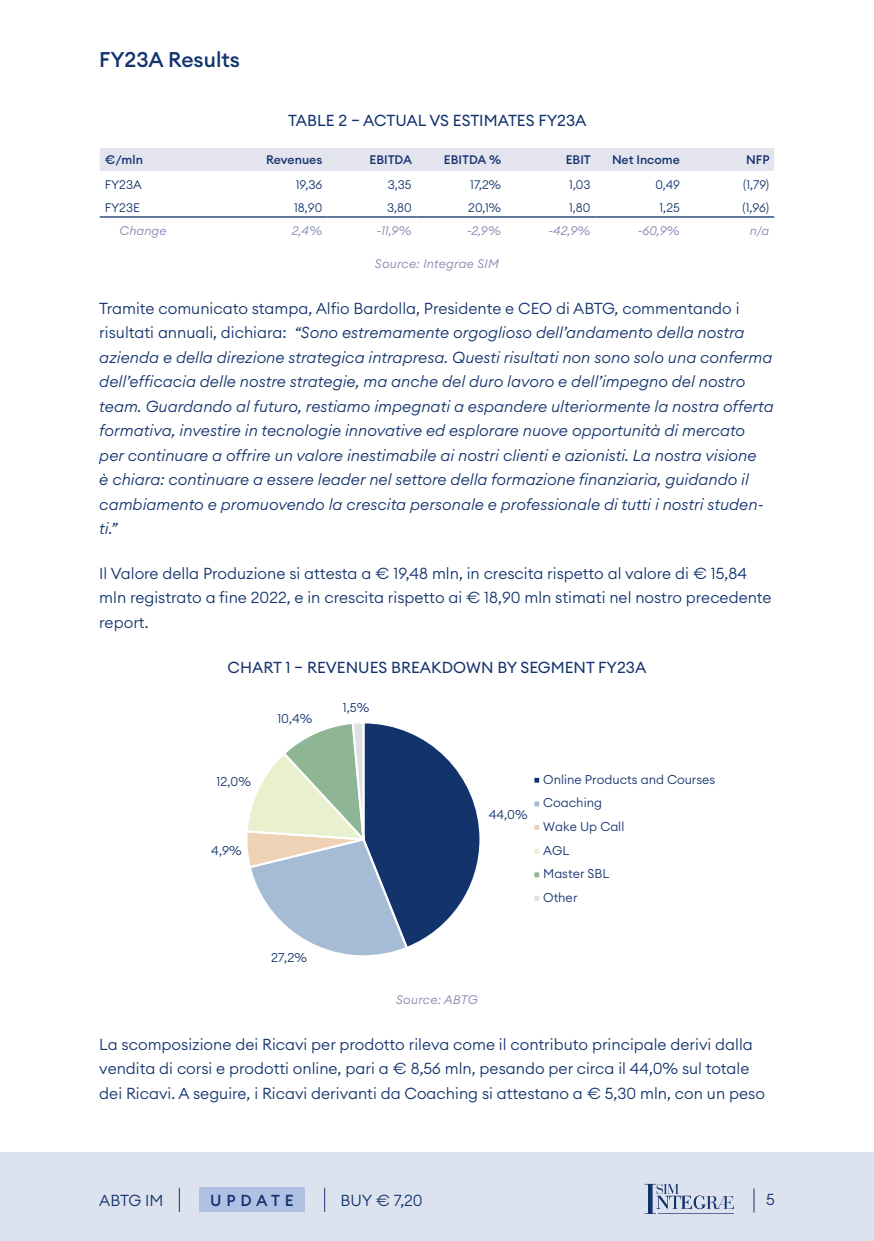
<style>
.page{position:relative;width:874px;height:1241px;background:#fff}
.page>*{position:absolute;margin:0;border:0;box-sizing:border-box;transform-origin:0 0}
.t1{font:500 21px "Euclid Circular A";color:#13336d}
.t2{font:italic 300 15.75px/24.5px "Euclid Circular A";color:#13336d}
.t3{font:300 15.75px/24.5px "Euclid Circular A";color:#13336d}
.t4{font:15.75px "Euclid Circular A";color:#13336d}
.t5{font:500 15.75px "Euclid Circular A";letter-spacing:.3em;color:#13336d}
.t6{font:300 12.6px/23.6px "Euclid Circular A";color:#13336d}
.t7{font:300 12.25px "Euclid Circular A";color:#13336d}
.t8{font:italic 300 12.25px "Euclid Circular A";letter-spacing:.015em;color:#8186af}
.t9{font:500 12.25px "Euclid Circular A";color:#13336d}
.s1{font-style:normal}
</style>
<div class="page">
<div style="left:0;top:1152px;width:873px;height:88px;background:#dde3ee"></div>
<svg style="left:179px;top:1187px;width:1px;height:24px"></svg>
<div style="left:199px;top:1187px;width:106px;height:24px;background:#b1c1e4"></div>
<svg style="left:324px;top:1187px;width:1px;height:24px"></svg>
<svg style="left:753px;top:1188px;width:1px;height:24px"></svg>
<svg style="left:644px;top:1183px;width:89px;height:30px"></svg>
<div style="left:100px;top:148px;width:673px;height:23px;background:#e4e4ef"></div>
<hr style="left:100px;top:216px;width:138px;height:1px;background:#13336d">
<hr style="left:238px;top:216px;width:89px;height:1px;background:#13336d">
<hr style="left:327px;top:216px;width:89px;height:1px;background:#13336d">
<hr style="left:416px;top:216px;width:90px;height:1px;background:#13336d">
<hr style="left:506px;top:216px;width:89px;height:1px;background:#13336d">
<hr style="left:595px;top:216px;width:89px;height:1px;background:#13336d">
<hr style="left:684px;top:216px;width:89px;height:1px;background:#13336d">
<svg style="left:247px;top:723px;width:233px;height:233px"></svg>
<div style="left:533px;top:776px;width:7px;height:7px;background:#13336d"></div>
<div style="left:532px;top:775px;width:9px;height:9px;border:2px solid #fff"></div>
<div style="left:533px;top:800px;width:7px;height:7px;background:#a5bcd4"></div>
<div style="left:532px;top:799px;width:9px;height:9px;border:2px solid #fff"></div>
<div style="left:533px;top:823px;width:7px;height:7px;background:#efd1b5"></div>
<div style="left:532px;top:822px;width:9px;height:9px;border:2px solid #fff"></div>
<div style="left:533px;top:847px;width:7px;height:7px;background:#e9f0ce"></div>
<div style="left:532px;top:846px;width:9px;height:9px;border:2px solid #fff"></div>
<div style="left:533px;top:871px;width:7px;height:7px;background:#8eb694"></div>
<div style="left:532px;top:870px;width:9px;height:9px;border:2px solid #fff"></div>
<div style="left:533px;top:894px;width:7px;height:7px;background:#dee1e3"></div>
<div style="left:532px;top:893px;width:9px;height:9px;border:2px solid #fff"></div>
<h1 class="t1" style="left:99px;top:46px;width:142px">FY23A Results</h1>
<p class="t4" style="left:288px;top:110px;width:300px">TABLE 2 – ACTUAL VS ESTIMATES FY23A</p>
<p class="t9" style="left:105px;top:152px;width:40px">€/mln</p>
<p class="t9" style="left:266px;top:152px;width:58px">Revenues</p>
<p class="t9" style="left:369px;top:152px;width:44px">EBITDA</p>
<p class="t9" style="left:443px;top:152px;width:59px">EBITDA %</p>
<p class="t9" style="left:565px;top:152px;width:27px">EBIT</p>
<p class="t9" style="left:611px;top:152px;width:69px">Net Income</p>
<p class="t9" style="left:745px;top:152px;width:25px">NFP</p>
<p class="t7" style="left:105px;top:177px;width:39px">FY23A</p>
<p class="t7" style="left:296px;top:177px;width:28px">19,36</p>
<p class="t7" style="left:387px;top:177px;width:25px">3,35</p>
<p class="t7" style="left:470px;top:177px;width:32px">17,2%</p>
<p class="t7" style="left:569px;top:177px;width:23px">1,03</p>
<p class="t7" style="left:655px;top:177px;width:26px">0,49</p>
<p class="t7" style="left:742px;top:177px;width:28px">(1,79)</p>
<p class="t7" style="left:105px;top:200px;width:37px">FY23E</p>
<p class="t7" style="left:294px;top:200px;width:30px">18,90</p>
<p class="t7" style="left:387px;top:200px;width:26px">3,80</p>
<p class="t7" style="left:468px;top:200px;width:34px">20,1%</p>
<p class="t7" style="left:568px;top:200px;width:23px">1,80</p>
<p class="t7" style="left:659px;top:200px;width:22px">1,25</p>
<p class="t7" style="left:742px;top:200px;width:28px">(1,96)</p>
<p class="t8" style="left:120px;top:223px;width:48px">Change</p>
<p class="t8" style="left:291px;top:223px;width:32px">2,4%</p>
<p class="t8" style="left:376px;top:223px;width:36px">-11,9%</p>
<p class="t8" style="left:467px;top:223px;width:36px">-2,9%</p>
<p class="t8" style="left:548px;top:223px;width:43px">-42,9%</p>
<p class="t8" style="left:637px;top:223px;width:43px">-60,9%</p>
<p class="t8" style="left:749px;top:223px;width:21px">n/a</p>
<p class="t8" style="left:375px;top:256px;width:125px">Source: Integrae SIM</p>
<p class="t2" style="left:99px;top:295px;width:675px"><span class="s1">Tramite comunicato stampa, Alfio Bardolla, Presidente e CEO di ABTG, commentando i risultati annuali, dichiara:</span> “Sono estremamente orgoglioso dell’andamento della nostra azienda e della direzione strategica intrapresa. Questi risultati non sono solo una conferma dell’efficacia delle nostre strategie, ma anche del duro lavoro e dell’impegno del nostro team. Guardando al futuro, restiamo impegnati a espandere ulteriormente la nostra offerta formativa, investire in tecnologie innovative ed esplorare nuove opportunità di mercato per continuare a offrire un valore inestimabile ai nostri clienti e azionisti. La nostra visione<br>è chiara: continuare a essere leader nel settore della formazione finanziaria, guidando il cambiamento e promuovendo la crescita personale e professionale di tutti i nostri studen&shy;ti.”</p>
<p class="t3" style="left:99px;top:560px;width:673px">Il Valore della Produzione si attesta a € 19,48 mln, in crescita rispetto al valore di € 15,84 mln registrato a fine 2022, e in crescita rispetto ai € 18,90 mln stimati nel nostro precedente report.</p>
<p class="t4" style="left:227px;top:656px;width:420px">CHART 1 – REVENUES BREAKDOWN BY SEGMENT FY23A</p>
<p class="t6" style="left:216px;top:769px;width:36px">12,0%</p>
<p class="t6" style="left:211px;top:838px;width:32px">4,9%</p>
<p class="t6" style="left:277px;top:706px;width:37px">10,4%</p>
<p class="t6" style="left:343px;top:695px;width:28px">1,5%</p>
<p class="t6" style="left:271px;top:944px;width:37px">27,2%</p>
<p class="t6" style="left:488px;top:802px;width:40px">44,0%</p>
<p class="t6" style="left:543px;top:767px;width:173px">Online Products and Courses<br>Coaching<br>Wake Up Call<br>AGL<br>Master SBL<br>Other</p>
<p class="t8" style="left:396px;top:991px;width:83px">Source: ABTG</p>
<p class="t3" style="left:99px;top:1031px;width:667px">La scomposizione dei Ricavi per prodotto rileva come il contributo principale derivi dalla vendita di corsi e prodotti online, pari a € 8,56 mln, pesando per circa il 44,0% sul totale dei Ricavi. A seguire, i Ricavi derivanti da Coaching si attestano a € 5,30 mln, con un peso</p>
<p class="t3" style="left:99px;top:1187px;width:66px">ABTG IM</p>
<p class="t5" style="left:210px;top:1190px;width:85px">UPDATE</p>
<p class="t3" style="left:340px;top:1187px;width:84px">BUY € 7,20</p>
<p class="t3" style="left:765px;top:1186px;width:10px">5</p>
</div>
